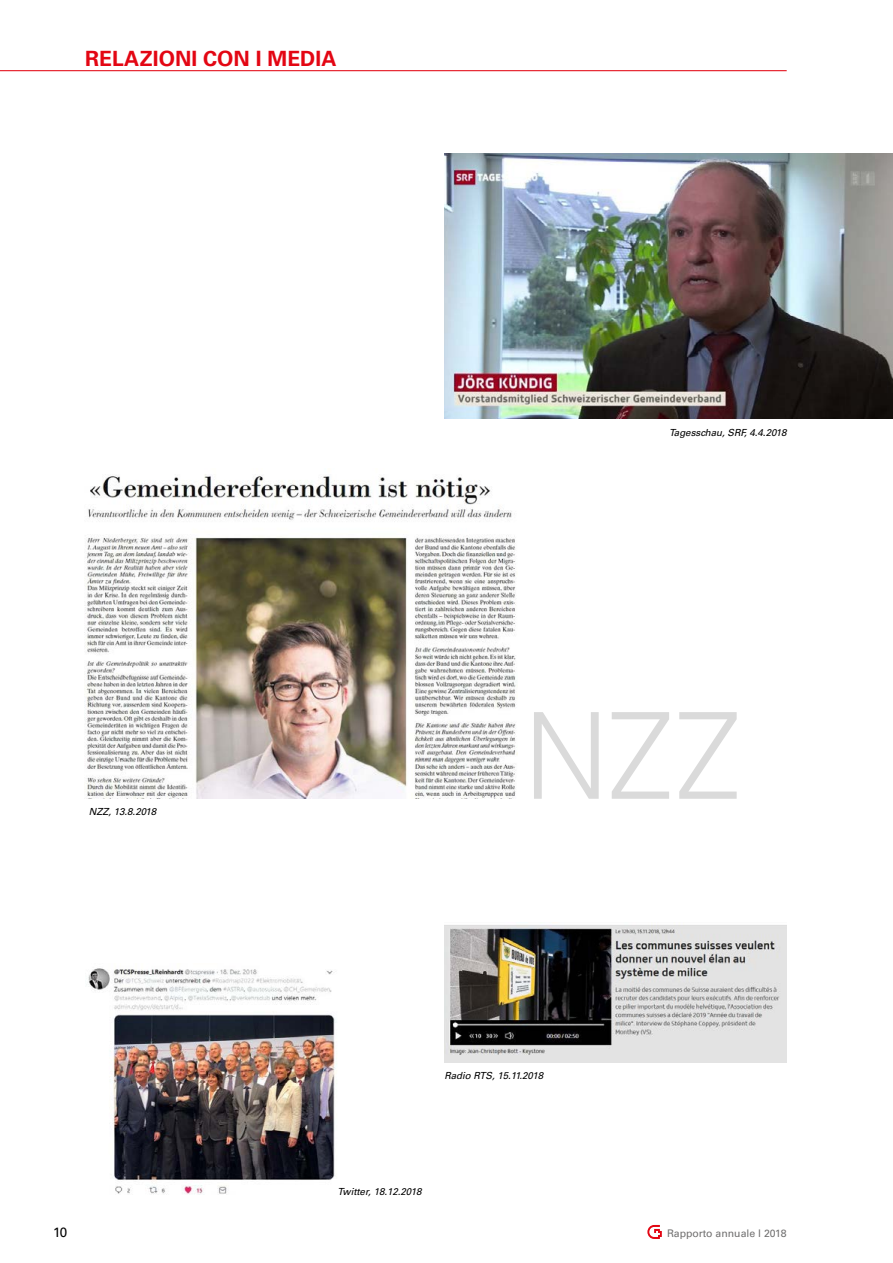
<style>
.page{position:relative;width:893px;height:1263px;background:#fff}
.page>*{position:absolute;margin:0;border:0;box-sizing:border-box;transform-origin:0 0}
.t1{font:300 120px "Univers LT Std";color:#dadada}
.t2{font:700 21px "Univers LT Std";letter-spacing:.005em;color:#e30613}
.t3{font:13.5px "Univers LT Std";color:#000}
.t4{font:10.5px "Univers LT Std";color:#706f6f}
.t5{font:italic 9.75px "Univers LT Std";color:#000}
</style>
<div class="page">
<hr style="left:0;top:70px;width:787px;height:1px;background:#e30613">
<svg style="left:647px;top:1225px;width:15px;height:14px"></svg>
<img style="left:88px;top:968px;width:248px;height:227px">
<img style="left:444px;top:153px;width:449px;height:265px">
<img style="left:444px;top:925px;width:343px;height:138px">
<img style="left:85px;top:474px;width:432px;height:324px">
<h2 class="t2" style="left:85px;top:46px;width:253px">RELAZIONI CON I MEDIA</h2>
<p class="t5" style="left:89px;top:806px;width:69px">NZZ, 13.8.2018</p>
<p class="t5" style="left:669px;top:426px;width:119px">Tagesschau, SRF, 4.4.2018</p>
<h1 class="t1" style="left:523px;top:684px;width:220px">NZZ</h1>
<p class="t5" style="left:444px;top:1070px;width:100px">Radio RTS, 15.11.2018</p>
<p class="t5" style="left:338px;top:1185px;width:86px">Twitter, 18.12.2018</p>
<h3 class="t3" style="left:53px;top:1225px;width:16px">10</h3>
<p class="t4" style="left:667px;top:1227px;width:121px">Rapporto annuale l 2018</p>
</div>
